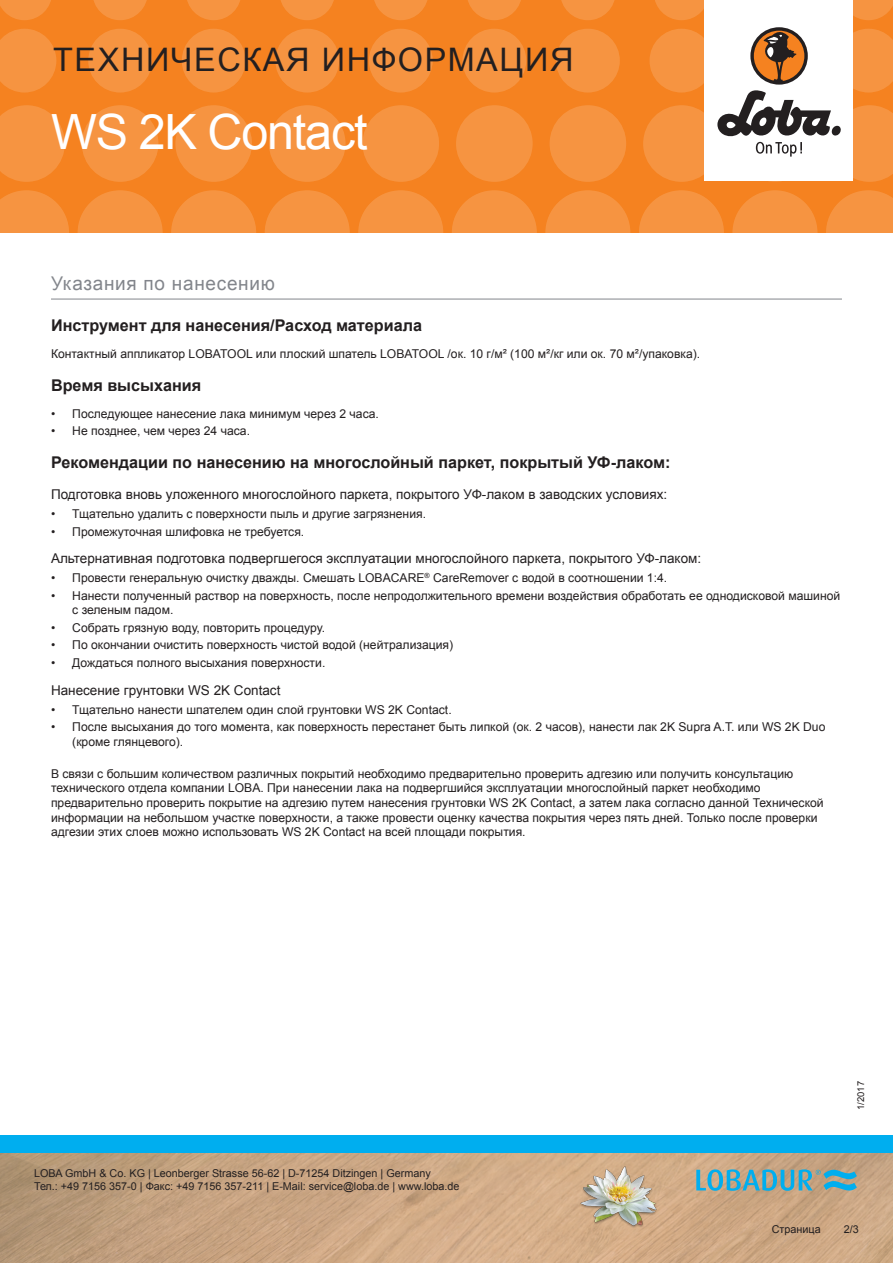
<style>
.page{position:relative;width:893px;height:1263px;background:#fff}
.page>*{position:absolute;margin:0;border:0;box-sizing:border-box;transform-origin:0 0}
.t1{font:48.6px "Arial";letter-spacing:-.025em;color:#fff}
.t2{font:32.4px "Arial";letter-spacing:.05em;color:#231f20}
.Titel_grau{font:18.9px "Arial";letter-spacing:.04em;color:#82858b}
.t3{font:700 16.2px "Arial";color:#231f20}
.t4{font:13.5px "Arial";color:#231f20}
.Text{font:12.15px/14.5px "Arial";color:#231f20}
.t5{font:10.8px/12.9px "Arial";color:#231f20}
.t6{font:9.45px "Arial";color:#231f20}
</style>
<div class="page">
<div style="left:0;top:0;width:893px;height:233px;background:#f58220"></div>
<svg style="left:0;top:190px;width:69px;height:43px"></svg>
<svg style="left:78px;top:190px;width:85px;height:85px;fill:#f69441"></svg>
<svg style="left:171px;top:190px;width:85px;height:85px;fill:#f69441"></svg>
<svg style="left:265px;top:190px;width:85px;height:85px;fill:#f69441"></svg>
<svg style="left:358px;top:190px;width:85px;height:85px;fill:#f69441"></svg>
<svg style="left:545px;top:190px;width:85px;height:85px;fill:#f69441"></svg>
<svg style="left:452px;top:190px;width:85px;height:85px;fill:#f69441"></svg>
<svg style="left:732px;top:190px;width:85px;height:85px;fill:#f69441"></svg>
<svg style="left:639px;top:190px;width:85px;height:85px;fill:#f69441"></svg>
<svg style="left:826px;top:190px;width:67px;height:43px"></svg>
<svg style="left:0;top:105px;width:65px;height:77px"></svg>
<svg style="left:82px;top:105px;width:76px;height:77px"></svg>
<svg style="left:175px;top:105px;width:77px;height:77px"></svg>
<svg style="left:269px;top:105px;width:76px;height:77px"></svg>
<svg style="left:456px;top:105px;width:77px;height:77px"></svg>
<svg style="left:362px;top:105px;width:77px;height:77px"></svg>
<svg style="left:550px;top:105px;width:76px;height:77px"></svg>
<svg style="left:0;top:29px;width:56px;height:63px"></svg>
<svg style="left:182px;top:29px;width:64px;height:63px"></svg>
<svg style="left:88px;top:29px;width:64px;height:63px"></svg>
<svg style="left:275px;top:29px;width:64px;height:63px"></svg>
<svg style="left:462px;top:29px;width:64px;height:63px"></svg>
<svg style="left:369px;top:29px;width:64px;height:63px"></svg>
<svg style="left:556px;top:29px;width:64px;height:63px"></svg>
<svg style="left:0;top:0;width:51px;height:20px"></svg>
<svg style="left:187px;top:0;width:53px;height:20px"></svg>
<svg style="left:468px;top:0;width:53px;height:20px"></svg>
<svg style="left:655px;top:0;width:49px;height:20px"></svg>
<svg style="left:93px;top:0;width:54px;height:20px"></svg>
<svg style="left:374px;top:0;width:54px;height:20px"></svg>
<svg style="left:281px;top:0;width:53px;height:20px"></svg>
<svg style="left:561px;top:0;width:54px;height:20px"></svg>
<svg style="left:853px;top:0;width:40px;height:20px"></svg>
<img style="left:0;top:1152px;width:893px;height:111px">
<div style="left:0;top:1135px;width:893px;height:17px;background:#00aeef"></div>
<div style="left:704px;top:0;width:149px;height:181px;background:#fff"></div>
<svg style="left:643px;top:28px;width:250px;height:154px"></svg>
<img style="left:578px;top:1161px;width:82px;height:81px">
<svg style="left:696px;top:1169px;width:161px;height:22px;background:#74a7ae"></svg>
<hr style="left:51px;top:299px;width:791px;height:1px;background:#82858b">
<h2 class="t2" style="left:53px;top:38px;width:522px">ТЕХНИЧЕСКАЯ ИНФОРМАЦИЯ</h2>
<p class="t1" style="left:51px;top:100px;width:318px">WS 2K Contact</p>
<p class="Titel_grau" style="left:51px;top:271px;width:225px">Указания по нанесению</p>
<p class="t3" style="left:51px;top:314px;width:373px">Инструмент для нанесения/Расход материала</p>
<p class="Text" style="left:51px;top:346px;width:651px">Контактный аппликатор LOBATOOL или плоский шпатель LOBATOOL /ок. 10 г/м² (100 м²/кг или ок. 70 м²/упаковка).</p>
<p class="t3" style="left:51px;top:374px;width:152px">Время высыхания</p>
<p class="Text" style="left:51px;top:406px;width:329px">• Последующее нанесение лака минимум через 2 часа.</p>
<p class="Text" style="left:51px;top:424px;width:201px">• Не позднее, чем через 24 часа.</p>
<p class="t3" style="left:51px;top:452px;width:621px">Рекомендации по нанесению на многослойный паркет, покрытый УФ-лаком:</p>
<p class="t4" style="left:51px;top:486px;width:618px">Подготовка вновь уложенного многослойного паркета, покрытого УФ-лаком в заводских условиях:</p>
<p class="Text" style="left:51px;top:507px;width:377px">• Тщательно удалить с поверхности пыль и другие загрязнения.</p>
<p class="Text" style="left:51px;top:524px;width:255px">• Промежуточная шлифовка не требуется.</p>
<p class="t4" style="left:51px;top:550px;width:652px">Альтернативная подготовка подвергшегося эксплуатации многослойного паркета, покрытого УФ-лаком:</p>
<p class="Text" style="left:51px;top:571px;width:618px">• Провести генеральную очистку дважды. Смешать LOBACARE<sup>®</sup> CareRemover с водой в соотношении 1:4.</p>
<p class="Text" style="left:72px;top:588px;width:769px;text-indent:-21px">• Нанести полученный раствор на поверхность, после непродолжительного времени воздействия обработать ее однодисковой машиной с зеленым падом.</p>
<p class="Text" style="left:51px;top:620px;width:276px">• Собрать грязную воду, повторить процедуру.</p>
<p class="Text" style="left:51px;top:638px;width:404px">• По окончании очистить поверхность чистой водой (нейтрализация)</p>
<p class="Text" style="left:51px;top:656px;width:276px">• Дождаться полного высыхания поверхности.</p>
<p class="t4" style="left:51px;top:681px;width:231px">Нанесение грунтовки WS 2K Contact</p>
<p class="Text" style="left:51px;top:702px;width:402px">• Тщательно нанести шпателем один слой грунтовки WS 2K Contact.</p>
<p class="Text" style="left:72px;top:720px;width:755px;text-indent:-21px">• После высыхания до того момента, как поверхность перестанет быть липкой (ок. 2 часов), нанести лак 2K Supra A.T. или WS 2K Duo (кроме глянцевого).</p>
<p class="Text" style="left:51px;top:766px;width:774px">В связи с большим количеством различных покрытий необходимо предварительно проверить адгезию или получить консультацию технического отдела компании LOBA. При нанесении лака на подвергшийся эксплуатации многослойный паркет необходимо предварительно проверить покрытие на адгезию путем нанесения грунтовки WS 2K Contact, а затем лака согласно данной Технической информации на небольшом участке поверхности, а также провести оценку качества покрытия через пять дней. Только после проверки адгезии этих слоев можно использовать WS 2K Contact на всей площади покрытия.</p>
<p class="t5" style="left:34px;top:1167px;width:427px">LOBA GmbH &amp; Co. KG | Leonberger Strasse 56-62 | D-71254 Ditzingen | Germany<br>Тел.: +49 7156 357-0 | Факс: +49 7156 357-211 | E-Mail: service@loba.de | www.loba.de</p>
<p class="t6" style="left:855px;top:1110px;width:30px;rotate:-90deg">1/2017</p>
<p class="t5" style="left:772px;top:1222px;width:50px">Страница</p>
<p class="t5" style="left:844px;top:1222px;width:17px">2/3</p>
</div>
